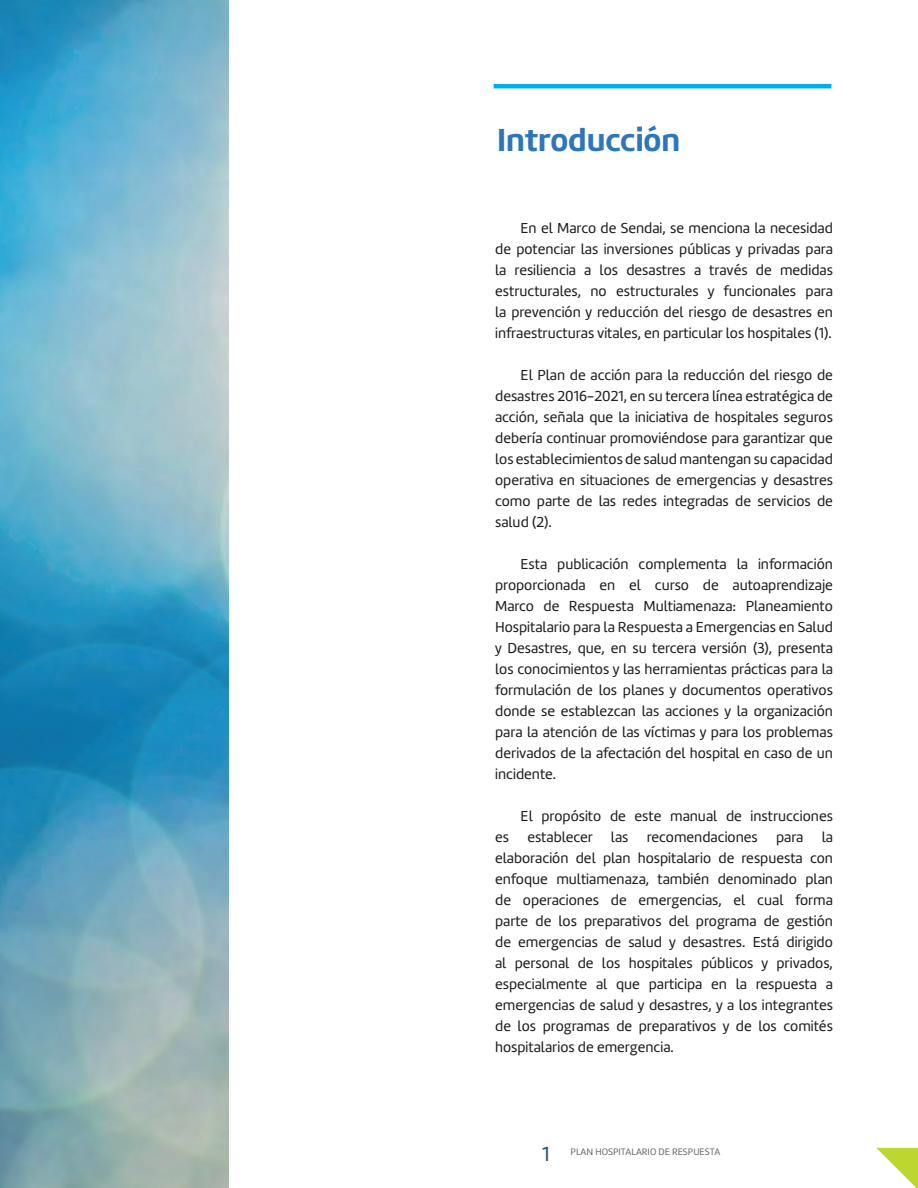
<style>
.page{position:relative;width:918px;height:1188px;background:#fff}
.page>*{position:absolute;margin:0;border:0;box-sizing:border-box;transform-origin:0 0}
.t1{font:700 33px "Marine";color:#2e76bc}
.t2{font:15px/21px "Marine";color:#231f20;text-align:justify}
.t3{font:9.75px "Marine";color:#6c6d70}
.s1{font-size:21px;color:#1a547c}
</style>
<div class="page">
<hr style="left:494px;top:84px;width:337px;height:4px;background:#00aeef">
<svg style="left:876px;top:1148px;width:42px;height:40px"></svg>
<img style="left:0;top:0;width:229px;height:1188px">
<h1 class="t1" style="left:497px;top:118px;width:184px">Introducción</h1>
<p class="t2" style="left:495px;top:217px;width:339px;text-indent:26px">En el Marco de Sendai, se menciona la necesidad de potenciar las inversiones públicas y privadas para la resiliencia a los desastres a través de medidas estructurales, no estructurales y funcionales para la prevención y reducción del riesgo de desastres en infraestructuras vitales, en particular los hospitales (1).</p>
<p class="t2" style="left:495px;top:364px;width:339px;text-indent:26px">El Plan de acción para la reducción del riesgo de desastres 2016-2021, en su tercera línea estratégica de acción, señala que la iniciativa de hospitales seguros debería continuar promoviéndose para garantizar que los establecimientos de salud mantengan su capacidad operativa en situaciones de emergencias y desastres como parte de las redes integradas de servicios de salud (2).</p>
<p class="t2" style="left:495px;top:553px;width:339px;text-indent:26px">Esta publicación complementa la información proporcionada en el curso de autoaprendizaje Marco de Respuesta Multiamenaza: Planeamiento Hospitalario para la Respuesta a Emergencias en Salud y Desastres, que, en su tercera versión (3), presenta los conocimientos y las herramientas prácticas para la formulación de los planes y documentos operativos donde se establezcan las acciones y la organización para la atención de las víctimas y para los problemas derivados de la afectación del hospital en caso de un incidente.</p>
<p class="t2" style="left:495px;top:805px;width:339px;text-indent:26px">El propósito de este manual de instrucciones es establecer las recomendaciones para la elaboración del plan hospitalario de respuesta con enfoque multiamenaza, también denominado plan de operaciones de emergencias, el cual forma parte de los preparativos del programa de gestión de emergencias de salud y desastres. Está dirigido al personal de los hospitales públicos y privados, especialmente al que participa en la respuesta a emergencias de salud y desastres, y a los integrantes de los programas de preparativos y de los comités hospitalarios de emergencia.</p>
<p class="t3" style="left:542px;top:1145px;width:180px"><span class="s1">1</span> PLAN HOSPITALARIO DE RESPUESTA</p>
</div>
